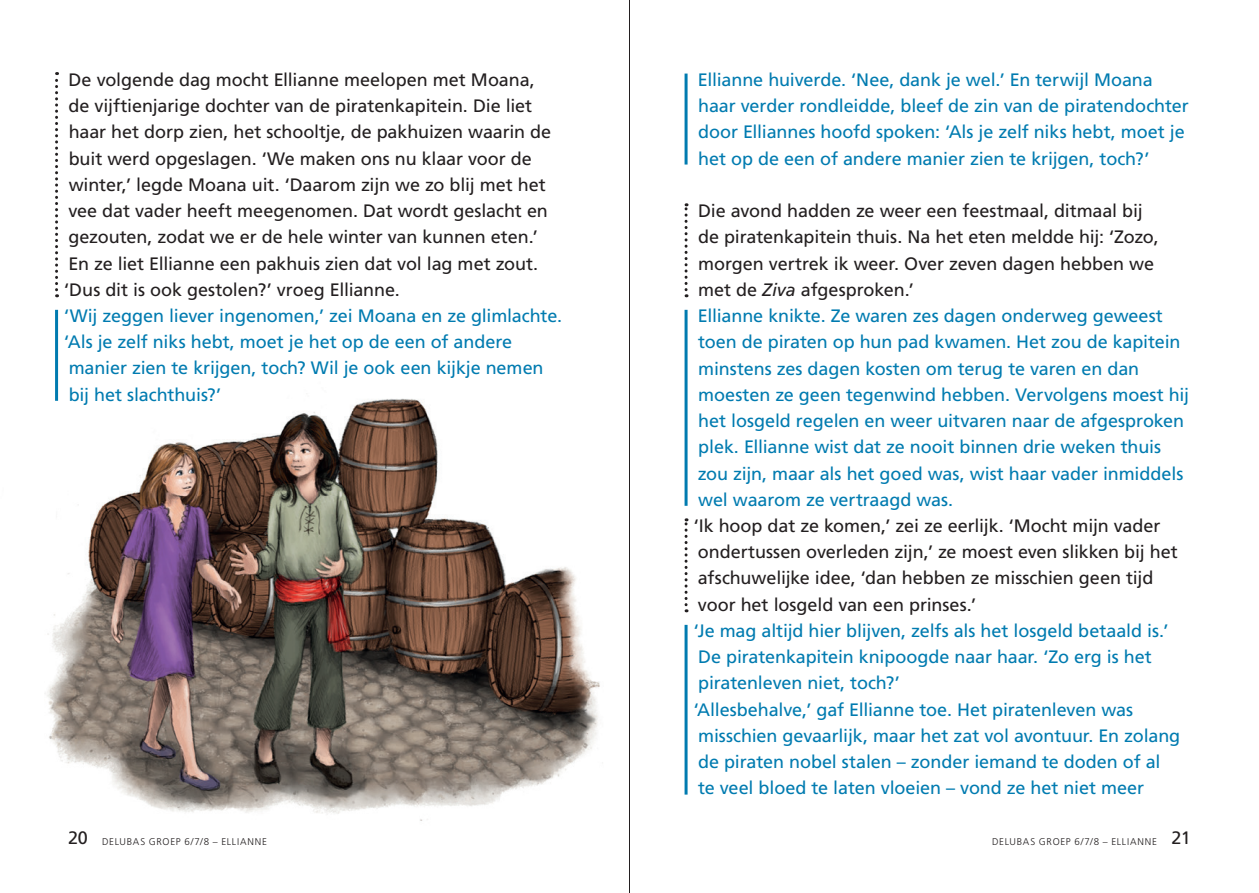
<style>
.page{position:relative;width:1259px;height:893px;background:#fff}
.page>*{position:absolute;margin:0;border:0;box-sizing:border-box;transform-origin:0 0}
.t1{font:18px/26.2px "Frutiger LT Pro";letter-spacing:-.005em;color:#007bb0}
.t2{font:18px/26.2px "Frutiger LT Pro";letter-spacing:-.005em;color:#231f20}
.t3{font:300 9.75px "Frutiger LT Pro";letter-spacing:.075em;color:#231f20}
.s1{color:#231f20}
.s2{font-style:italic;color:#231f20}
.s3{font-weight:400;font-size:18px}
</style>
<div class="page">
<img style="left:45px;top:318px;width:555px;height:503px">
<svg style="left:55px;top:72px;width:3px;height:225px"></svg>
<hr style="left:55px;top:310px;width:3px;height:91px;background:#007bb0">
<hr style="left:684px;top:74px;width:3px;height:91px;background:#007bb0">
<svg style="left:684px;top:203px;width:3px;height:94px"></svg>
<hr style="left:684px;top:310px;width:3px;height:196px;background:#007bb0">
<svg style="left:684px;top:518px;width:3px;height:94px"></svg>
<hr style="left:684px;top:625px;width:3px;height:170px;background:#007bb0">
<hr style="left:629px;top:0;width:1px;height:893px;background:#231f20">
<p class="t2" style="left:64px;top:66px;width:488px">De volgende dag mocht Ellianne meelopen met Moana, de vijftienjarige dochter van de piratenkapitein. Die liet haar het dorp zien, het schooltje, de pakhuizen waarin de buit werd opgeslagen. ‘We maken ons nu klaar voor de winter,’ legde Moana uit. ‘Daarom zijn we zo blij met het vee dat vader heeft meegenomen. Dat wordt geslacht en gezouten, zodat we er de hele winter van kunnen eten.’ En ze liet Ellianne een pakhuis zien dat vol lag met zout. ‘Dus dit is ook gestolen?’ vroeg Ellianne.</p>
<p class="t1" style="left:64px;top:303px;width:499px">‘Wij zeggen liever ingenomen,’ zei Moana en ze glimlachte. ‘Als je zelf niks hebt, moet je het op de een of andere manier zien te krijgen, toch? Wil je ook een kijkje nemen bij het slachthuis?’</p>
<p class="t1" style="left:698px;top:66px;width:492px">Ellianne huiverde. ‘Nee, dank je wel.’ En terwijl Moana haar verder rondleidde, bleef de zin van de piratendochter door Elliannes hoofd spoken: ‘Als je zelf niks hebt, moet je het op de een of andere manier zien te krijgen, toch?’</p>
<p class="t1" style="left:697px;top:198px;width:493px"><span class="s1">Die avond hadden ze weer een feestmaal, ditmaal bij<br>de piratenkapitein thuis. Na het eten meldde hij: ‘Zozo, morgen vertrek ik weer. Over zeven dagen hebben we met de</span> <span class="s2">Ziva</span> <span class="s1">afgesproken.’<br></span>Ellianne knikte. Ze waren zes dagen onderweg geweest toen de piraten op hun pad kwamen. Het zou de kapitein minstens zes dagen kosten om terug te varen en dan moesten ze geen tegenwind hebben. Vervolgens moest hij het losgeld regelen en weer uitvaren naar de afgesproken plek. Ellianne wist dat ze nooit binnen drie weken thuis zou zijn, maar als het goed was, wist haar vader inmiddels wel waarom ze vertraagd was.</p>
<p class="t2" style="left:693px;top:513px;width:485px">‘Ik hoop dat ze komen,’ zei ze eerlijk. ‘Mocht mijn vader ondertussen overleden zijn,’ ze moest even slikken bij het afschuwelijke idee, ‘dan hebben ze misschien geen tijd voor het losgeld van een prinses.’</p>
<p class="t1" style="left:693px;top:618px;width:488px">‘Je mag altijd hier blijven, zelfs als het losgeld betaald is.’ De piratenkapitein knipoogde naar haar. ‘Zo erg is het piratenleven niet, toch?’<br>‘Allesbehalve,’ gaf Ellianne toe. Het piratenleven was misschien gevaarlijk, maar het zat vol avontuur. En zolang de piraten nobel stalen – zonder iemand te doden of al<br>te veel bloed te laten vloeien – vond ze het niet meer</p>
<p class="t3" style="left:68px;top:835px;width:200px"><span class="s3">20</span> DELUBAS GROEP 6/7/8 – ELLIANNE</p>
<p class="t3" style="left:992px;top:835px;width:200px">DELUBAS GROEP 6/7/8 – ELLIANNE <span class="s3">21</span></p>
</div>
